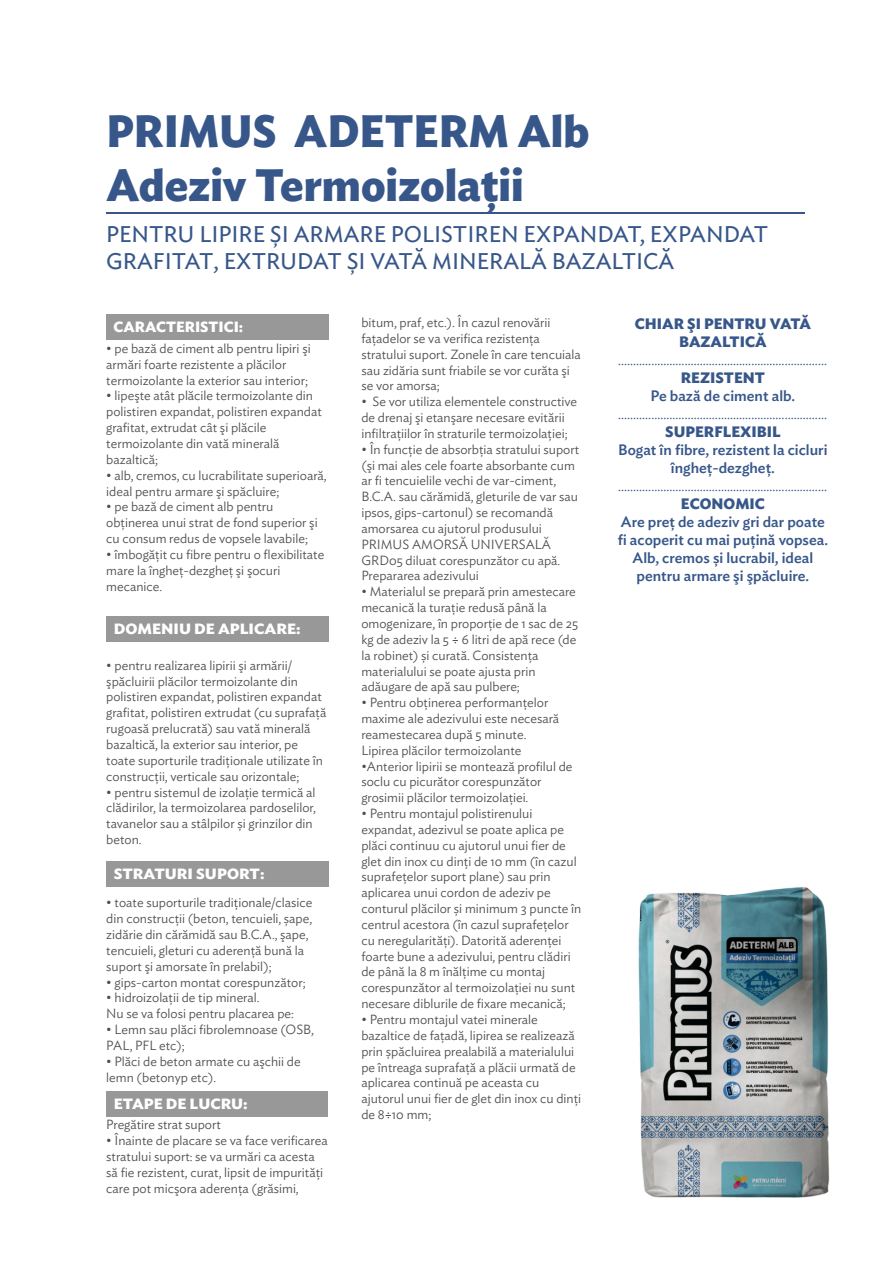
<style>
.page{position:relative;width:893px;height:1263px;background:#fff}
.page>*{position:absolute;margin:0;border:0;box-sizing:border-box;transform-origin:0 0}
.t1{font:700 45px/54px "Ideal Sans";color:#37578a;scale:.95 1}
.t2{font:22.5px/27px "Ideal Sans";color:#37578a}
.t3{font:italic 300 15px "Ideal Sans";color:#37578a}
.t4{font:500 15px/18px "Ideal Sans";color:#37578a;text-align:center}
.t5{font:700 15px/18px "Ideal Sans";color:#37578a;text-align:center}
.t6{font:700 14.7px "Ideal Sans";color:#fff;scale:1.04 1}
.t7{font:700 14.7px "Ideal Sans";color:#fff}
.t8{font:300 13.2px/15.9px "Ideal Sans";color:#4e4e4d}
.s1{color:#151616}
</style>
<div class="page">
<div style="left:106px;top:314px;width:222px;height:25px;background:#989899"></div>
<hr style="left:106px;top:212px;width:698px;height:2px;background:#37578a">
<div style="left:106px;top:616px;width:222px;height:25px;background:#989899"></div>
<div style="left:106px;top:862px;width:222px;height:25px;background:#989899"></div>
<div style="left:106px;top:1091px;width:221px;height:25px;background:#989899"></div>
<img style="left:638px;top:887px;width:192px;height:311px">
<h1 class="t1" style="left:106px;top:107px;width:510px">PRIMUS ADETERM Alb<br>Adeziv Termoizolaţii</h1>
<h2 class="t2" style="left:106px;top:222px;width:663px">PENTRU LIPIRE ȘI ARMARE POLISTIREN EXPANDAT, EXPANDAT<br>GRAFITAT, EXTRUDAT ȘI VATĂ MINERALĂ BAZALTICĂ</h2>
<p class="t7" style="left:114px;top:320px;width:131px">CARACTERISTICI:</p>
<p class="t8" style="left:106px;top:341px;width:206px">• pe bază de ciment alb pentru lipiri şi armări foarte rezistente a plăcilor termoizolante la exterior sau interior;</p>
<p class="t8" style="left:106px;top:389px;width:217px">• lipeşte atât plăcile termoizolante din polistiren expandat, polistiren expandat grafitat, extrudat cât şi plăcile termoizolante din vată minerală bazaltică;</p>
<p class="t8" style="left:106px;top:468px;width:222px">• alb, cremos, cu lucrabilitate superioară, ideal pentru armare şi spăcluire;</p>
<p class="t8" style="left:106px;top:499px;width:213px">• pe bază de ciment alb pentru obţinerea unui strat de fond superior şi cu consum redus de vopsele lavabile;</p>
<p class="t8" style="left:106px;top:547px;width:220px">• îmbogăţit cu fibre pentru o flexibilitate mare la îngheţ-dezgheţ şi şocuri mecanice.</p>
<p class="t6" style="left:114px;top:622px;width:181px">DOMENIU DE APLICARE:</p>
<p class="t8" style="left:106px;top:658px;width:222px">• pentru realizarea lipirii şi armării/ şpăcluirii plăcilor termoizolante din polistiren expandat, polistiren expandat grafitat, polistiren extrudat (cu suprafaţă rugoasă prelucrată) sau vată minerală bazaltică, la exterior sau interior, pe toate suporturile tradiţionale utilizate în construcţii, verticale sau orizontale;</p>
<p class="t8" style="left:106px;top:785px;width:211px">• pentru sistemul de izolaţie termică al clădirilor, la termoizolarea pardoselilor, tavanelor sau a stâlpilor și grinzilor din beton.</p>
<p class="t6" style="left:114px;top:868px;width:146px">STRATURI SUPORT:</p>
<p class="t8" style="left:106px;top:895px;width:208px">• toate suporturile tradiţionale/clasice din construcţii (beton, tencuieli, șape, zidărie din cărămidă sau B.C.A., şape, tencuieli, gleturi cu aderenţă bună la suport şi amorsate în prelabil);</p>
<p class="t8" style="left:106px;top:975px;width:201px">• gips-carton montat corespunzător;</p>
<p class="t8" style="left:106px;top:990px;width:189px">• hidroizolaţii de tip mineral.<br>Nu se va folosi pentru placarea pe:</p>
<p class="t8" style="left:106px;top:1022px;width:209px">• Lemn sau plăci fibrolemnoase (OSB,<br>PAL, PFL etc);</p>
<p class="t8" style="left:106px;top:1054px;width:196px">• Plăci de beton armate cu aşchii de lemn (betonyp etc).</p>
<p class="t8" style="left:106px;top:1117px;width:116px">Pregătire strat suport</p>
<p class="t8" style="left:106px;top:1133px;width:223px">• Înainte de placare se va face verificarea stratului suport: se va urmări ca acesta să fie rezistent, curat, lipsit de impurităţi care pot micşora aderenţa (grăsimi,</p>
<p class="t6" style="left:114px;top:1097px;width:130px">ETAPE DE LUCRU:</p>
<p class="t8" style="left:361px;top:315px;width:221px">bitum, praf, etc.). În cazul renovării faţadelor se va verifica rezistenţa stratului suport. Zonele în care tencuiala sau zidăria sunt friabile se vor curăta şi se vor amorsa;</p>
<p class="t8" style="left:361px;top:394px;width:217px">• Se vor utiliza elementele constructive de drenaj şi etanşare necesare evitării infiltraţiilor în straturile termoizolaţiei;</p>
<p class="t8" style="left:361px;top:442px;width:219px">• În funcţie de absorbţia stratului suport (şi mai ales cele foarte absorbante cum ar fi tencuielile vechi de var-ciment, B.C.A. sau cărămidă, gleturile de var sau ipsos, gips-cartonul) se recomandă amorsarea cu ajutorul produsului PRIMUS AMORSĂ UNIVERSALĂ GRD05 diluat corespunzător cu apă.<br>Prepararea adezivului</p>
<p class="t8" style="left:361px;top:584px;width:218px">• Materialul se prepară prin amestecare mecanică la turaţie redusă până la omogenizare, în proporţie de 1 sac de 25 kg de adeziv la 5 <span class="s1">÷</span> 6 litri de apă rece (de la robinet) și curată. Consistenţa materialului se poate ajusta prin adăugare de apă sau pulbere;</p>
<p class="t8" style="left:361px;top:695px;width:199px">• Pentru obţinerea performanţelor maxime ale adezivului este necesară reamestecarea după 5 minute.<br>Lipirea plăcilor termoizolante</p>
<p class="t8" style="left:361px;top:759px;width:213px">•Anterior lipirii se montează profilul de soclu cu picurător corespunzător grosimii plăcilor termoizolaţiei.</p>
<p class="t8" style="left:361px;top:806px;width:221px">• Pentru montajul polistirenului expandat, adezivul se poate aplica pe plăci continuu cu ajutorul unui fier de glet din inox cu dinţi de 10 mm (în cazul suprafeţelor suport plane) sau prin aplicarea unui cordon de adeziv pe conturul plăcilor și minimum 3 puncte în centrul acestora (în cazul suprafeţelor cu neregularităţi). Datorită aderenţei foarte bune a adezivului, pentru clădiri de până la 8 m înălţime cu montaj corespunzător al termoizolaţiei nu sunt necesare diblurile de fixare mecanică;</p>
<p class="t8" style="left:361px;top:1012px;width:221px">• Pentru montajul vatei minerale bazaltice de faţadă, lipirea se realizează prin șpăcluirea prealabilă a materialului pe întreaga suprafaţă a plăcii urmată de aplicarea continuă pe aceasta cu ajutorul unui fier de glet din inox cu dinţi de 8<span class="s1">÷</span>10 mm;</p>
<p class="t5" style="left:635px;top:315px;width:178px">CHIAR ŞI PENTRU VATĂ<br>BAZALTICĂ</p>
<p class="t3" style="left:618px;top:353px;width:211px">.....................................................................</p>
<p class="t5" style="left:681px;top:369px;width:86px">REZISTENT</p>
<p class="t4" style="left:650px;top:387px;width:146px">Pe bază de ciment alb.</p>
<p class="t3" style="left:618px;top:407px;width:211px">.....................................................................</p>
<p class="t5" style="left:665px;top:423px;width:117px">SUPERFLEXIBIL</p>
<p class="t4" style="left:618px;top:441px;width:211px">Bogat în fibre, rezistent la cicluri îngheţ-dezgheţ.</p>
<p class="t3" style="left:618px;top:479px;width:211px">.....................................................................</p>
<p class="t5" style="left:681px;top:495px;width:86px">ECONOMIC</p>
<p class="t4" style="left:618px;top:513px;width:212px">Are preţ de adeziv gri dar poate fi acoperit cu mai puţină vopsea.<br>Alb, cremos și lucrabil, ideal pentru armare şi şpăcluire.</p>
</div>
